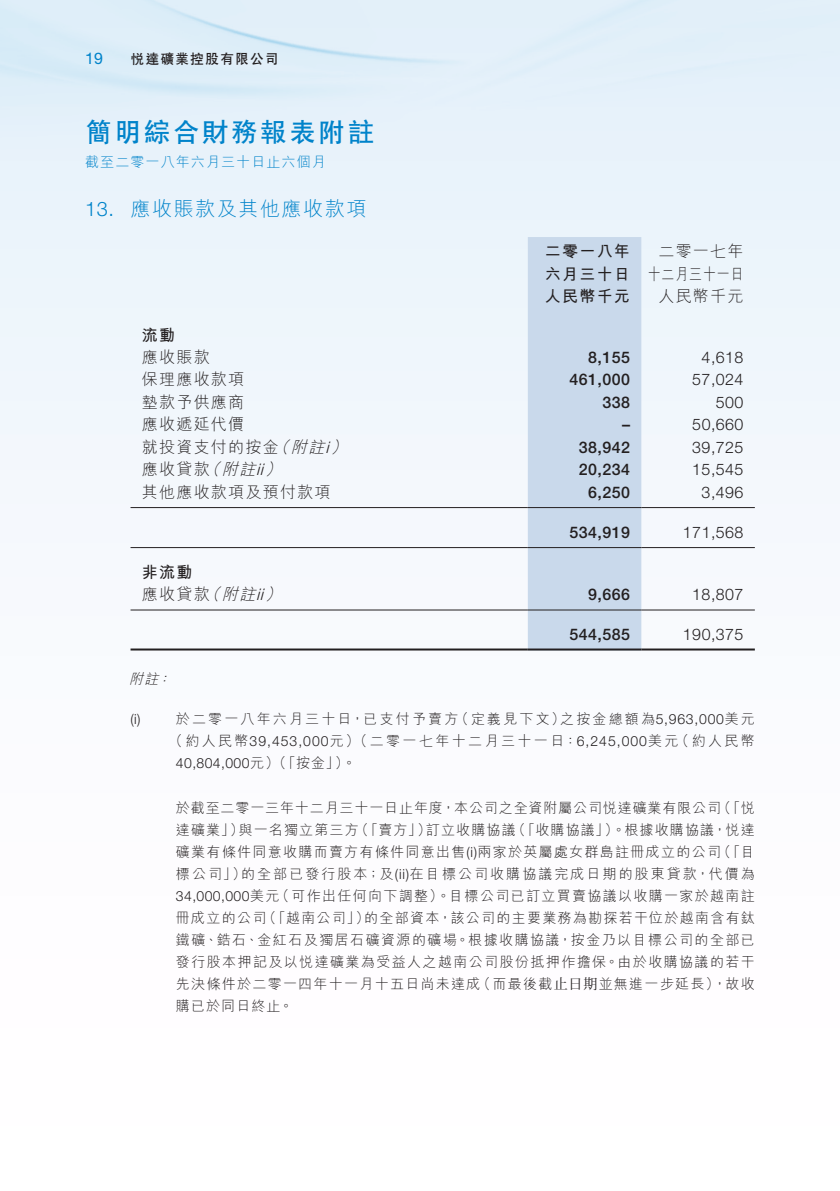
<style>
.page{position:relative;width:840px;height:1191px;background:#fff}
.page>*{position:absolute;margin:0;border:0;box-sizing:border-box;transform-origin:0 0}
.t1{font:700 27px "C Hei 2 HK";letter-spacing:.08em;color:#0083ca}
.t2{font:300 20px "M Hei HK";letter-spacing:.08em;color:#0083ca}
.t3{font:300 20px "Helvetica Neue LT Std";color:#0083ca}
.t4{font:300 16px/22.4px "M Hei HK";letter-spacing:.08em;color:#231f20;text-align:right}
.t5{font:300 16px "Helvetica Neue LT Std";letter-spacing:.03em;color:#231f20}
.t6{font:500 16px "Helvetica Neue LT Std";letter-spacing:.03em;color:#231f20}
.t7{font:700 16px/22.4px "M Hei HK";letter-spacing:.08em;color:#231f20}
.t8{font:italic 300 16px "M Hei HK";color:#231f20}
.t9{font:16px "Helvetica Neue LT Std";color:#0083ca}
.t10{font:300 14px/22px "M Hei HK";letter-spacing:.095em;color:#231f20}
.t11{font:300 14px/22px "M Hei HK";letter-spacing:.06em;color:#231f20}
.t12{font:300 14px "Helvetica Neue LT Std";letter-spacing:.03em;color:#231f20}
.t13{font:300 14px/22px "M Hei HK";letter-spacing:.17em;color:#231f20}
.t14{font:300 14px "M Hei HK";letter-spacing:.155em;color:#231f20}
.t15{font:300 14px "M Hei HK";letter-spacing:.08em;color:#0083ca}
.t16{font:700 14px "C Hei 2 HK";letter-spacing:.065em;color:#231f20}
.t17{font:italic 300 14px "M Hei HK";color:#231f20}
.s1{font-family:"Helvetica Neue LT Std"}
.s2{font-family:"M Hei HK"}
.s3{font-family:"Koz Min Pr 6 N";font-weight:400}
</style>
<div class="page">
<img style="left:0;top:0;width:839px;height:651px">
<div style="left:527px;top:237px;width:114px;height:411px;background:#c9d9eb"></div>
<hr style="left:130px;top:507px;width:397px;height:1px;background:#231f20">
<hr style="left:527px;top:507px;width:114px;height:1px;background:#231f20">
<hr style="left:641px;top:507px;width:113px;height:1px;background:#231f20">
<hr style="left:130px;top:547px;width:397px;height:1px;background:#231f20">
<hr style="left:527px;top:547px;width:114px;height:1px;background:#231f20">
<hr style="left:641px;top:547px;width:113px;height:1px;background:#231f20">
<hr style="left:130px;top:609px;width:397px;height:1px;background:#231f20">
<hr style="left:527px;top:609px;width:114px;height:1px;background:#231f20">
<hr style="left:641px;top:609px;width:113px;height:1px;background:#231f20">
<hr style="left:130px;top:648px;width:397px;height:2px;background:#231f20">
<hr style="left:527px;top:648px;width:114px;height:2px;background:#231f20">
<hr style="left:641px;top:648px;width:113px;height:2px;background:#231f20">
<p class="t9" style="left:85px;top:49px;width:20px">19</p>
<p class="t16" style="left:130px;top:51px;width:150px">悅達礦業控股有限公司</p>
<h1 class="t1" style="left:85px;top:118px;width:290px">簡明綜合財務報表附註</h1>
<p class="t15" style="left:85px;top:155px;width:242px">截至二零一八年六月三十日止六個月</p>
<h2 class="t3" style="left:85px;top:197px;width:30px">13.</h2>
<h2 class="t2" style="left:130px;top:199px;width:237px">應收賬款及其他應收款項</h2>
<p class="t7" style="left:544px;top:239px;width:86px">二零一八年六月三十日</p>
<p class="t4" style="left:647px;top:240px;width:97px">二零一七年十二月三十一日人民幣千元</p>
<p class="t7" style="left:544px;top:284px;width:86px">人民幣千元</p>
<p class="t7" style="left:142px;top:322px;width:35px">流動</p>
<p class="t4" style="left:142px;top:346px;width:69px">應收賬款</p>
<p class="t6" style="left:587px;top:348px;width:43px">8,155</p>
<p class="t5" style="left:701px;top:347px;width:43px">4,618</p>
<p class="t4" style="left:142px;top:368px;width:104px">保理應收款項</p>
<p class="t6" style="left:569px;top:370px;width:62px">461,000</p>
<p class="t5" style="left:692px;top:370px;width:53px">57,024</p>
<p class="t4" style="left:142px;top:390px;width:104px">墊款予供應商</p>
<p class="t6" style="left:602px;top:393px;width:29px">338</p>
<p class="t5" style="left:715px;top:392px;width:29px">500</p>
<p class="t4" style="left:142px;top:413px;width:104px">應收遞延代價</p>
<p class="t6" style="left:621px;top:415px;width:9px">–</p>
<p class="t5" style="left:692px;top:415px;width:53px">50,660</p>
<p class="t4" style="left:142px;top:435px;width:138px">就投資支付的按金</p>
<p class="t8" style="left:272px;top:438px;width:62px">（附註<span class="s1">i</span></p>
<p class="t8" style="left:330px;top:438px;width:22px">(</p>
<p class="t6" style="left:578px;top:437px;width:53px">38,942</p>
<p class="t5" style="left:692px;top:437px;width:53px">39,725</p>
<p class="t4" style="left:142px;top:458px;width:69px">應收貸款</p>
<p class="t8" style="left:203px;top:461px;width:65px">（附註<span class="s1">ii</span></p>
<p class="t8" style="left:265px;top:461px;width:22px">(</p>
<p class="t6" style="left:578px;top:460px;width:53px">20,234</p>
<p class="t5" style="left:692px;top:459px;width:53px">15,545</p>
<p class="t4" style="left:142px;top:480px;width:190px">其他應收款項及預付款項</p>
<p class="t6" style="left:587px;top:482px;width:43px">6,250</p>
<p class="t5" style="left:701px;top:482px;width:43px">3,496</p>
<p class="t6" style="left:569px;top:522px;width:62px">534,919</p>
<p class="t5" style="left:682px;top:522px;width:62px">171,568</p>
<p class="t7" style="left:142px;top:559px;width:52px">非流動</p>
<p class="t4" style="left:142px;top:582px;width:69px">應收貸款</p>
<p class="t8" style="left:203px;top:586px;width:65px">（附註<span class="s1">ii</span></p>
<p class="t8" style="left:265px;top:586px;width:22px">(</p>
<p class="t6" style="left:587px;top:584px;width:43px">9,666</p>
<p class="t5" style="left:692px;top:584px;width:53px">18,807</p>
<p class="t6" style="left:569px;top:624px;width:62px">544,585</p>
<p class="t5" style="left:682px;top:624px;width:62px">190,375</p>
<p class="t17" style="left:129px;top:671px;width:34px">附註</p>
<p class="t17" style="left:157px;top:671px;width:19px">：</p>
<p class="t12" style="left:130px;top:710px;width:12px">) i(</p>
<p class="t14" style="left:176px;top:712px;width:284px">於二零一八年六月三十日，已支付予賣方</p>
<p class="t10" style="left:454px;top:707px;width:112px">（定義見下文）</p>
<p class="t12" style="left:560px;top:710px;width:196px"><span class="s2">之按金總額為</span>5,963,000<span class="s2">美元</span></p>
<p class="t13" style="left:334px;top:729px;width:345px;text-indent:-166px">（約人民幣<span class="s1">39,453,000</span>元）（二零一七年十二月三十一日：<span class="s1">6,245,000</span>美元。(</p>
<p class="t10" style="left:675px;top:729px;width:81px">（約人民幣</p>
<p class="t12" style="left:176px;top:754px;width:165px">40,804,000<span class="s2">元）（「按金「</span></p>
<p class="t10" style="left:717px;top:796px;width:39px">（「悅</p>
<p class="t11" style="left:511px;top:796px;width:244px;text-indent:-336px">於截至二零一三年十二月三十一日止年度，本公司之全資附屬公司悅達礦業有限公司<br>（「收購協議」）。根據收購協議，悅達</p>
<p class="t10" style="left:176px;top:818px;width:69px">達礦業」）</p>
<p class="t10" style="left:354px;top:818px;width:78px">（「賣方」）</p>
<p class="t10" style="left:238px;top:818px;width:121px">與一名獨立第三方</p>
<p class="t10" style="left:425px;top:818px;width:91px">訂立收購協議</p>
<p class="t10" style="left:716px;top:840px;width:39px">（「目</p>
<p class="t10" style="left:241px;top:840px;width:515px;text-indent:-65px">礦業有條件同意收購而賣方有條件同意出售 <span class="s1">)i(</span> 兩家於英屬處女群島註冊成立的公司<br>的全部已發行股本；及 <span class="s1">)i i(</span> 在目標公司收購協議完成日期的股東貸款，代價為</p>
<p class="t10" style="left:176px;top:862px;width:72px">標公司」）</p>
<p class="t12" style="left:176px;top:887px;width:105px">34,000,000<span class="s2">美元</span></p>
<p class="t10" style="left:275px;top:884px;width:480px">（可作出任何向下調整）。目標公司已訂立買賣協議以收購一家於越南註</p>
<p class="t10" style="left:262px;top:906px;width:108px">（「越南公司」）</p>
<p class="t10" style="left:364px;top:906px;width:392px">的全部資本，該公司的主要業務為勘探若干位於越南含有鈦</p>
<p class="t10" style="left:176px;top:906px;width:92px">冊成立的公司</p>
<p class="t10" style="left:176px;top:928px;width:580px">鐵礦、鋯石、金紅石及獨居石礦資源的礦場。根據收購協議，按金乃以目標公司的全部已</p>
<p class="t10" style="left:176px;top:950px;width:580px">發行股本押記及以悅達礦業為受益人之越南公司股份抵押作擔保。由於收購協議的若干</p>
<p class="t10" style="left:476px;top:972px;width:279px">（而最後截<span class="s3">止日期</span>並無進一步延長 ，）故收</p>
<p class="t10" style="left:176px;top:972px;width:306px">先決條件於二零一四年十一月十五日尚未達成購已於同日終止。</p>
</div>
